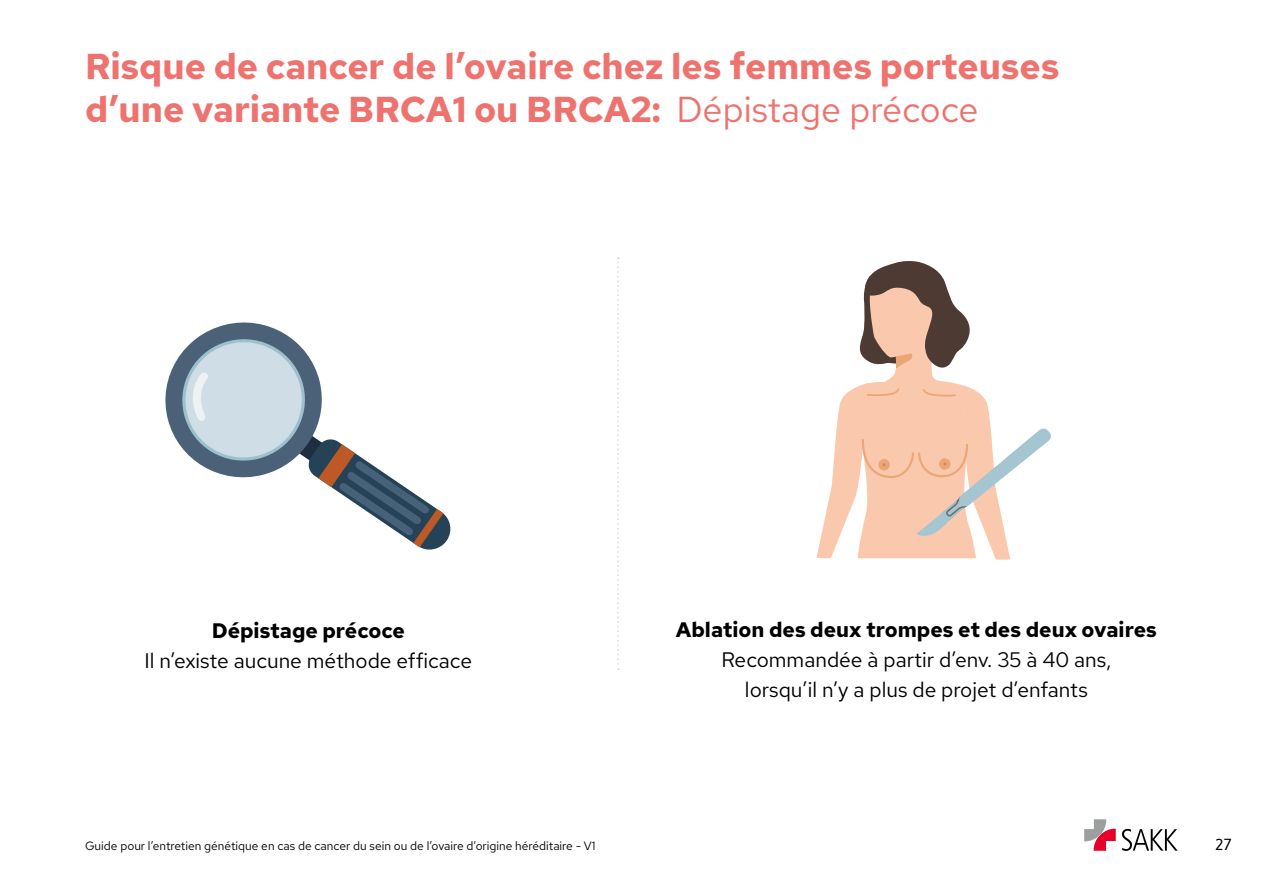
<style>
.page{position:relative;width:1263px;height:893px;background:#fff}
.page>*{position:absolute;margin:0;border:0;box-sizing:border-box;transform-origin:0 0}
.t1{font:700 36px/43.2px "Red Hat Text";color:#ee726e}
.t2{font:21px/30px "Red Hat Text";color:#000;text-align:center}
.t3{font:700 21px "Red Hat Text";color:#000}
.t4{font:18px "Jaldi";color:#000}
.t5{font:12px "Red Hat Text";color:#000}
.s1{font-weight:400}
</style>
<div class="page">
<svg style="left:165px;top:322px;width:286px;height:228px"></svg>
<svg style="left:1084px;top:819px;width:32px;height:32px"></svg>
<svg style="left:1122px;top:829px;width:56px;height:22px"></svg>
<svg style="left:617px;top:257px;width:2px;height:413px"></svg>
<svg style="left:816px;top:261px;width:235px;height:299px"></svg>
<h1 class="t1" style="left:85px;top:45px;width:976px">Risque de cancer de l’ovaire chez les femmes porteuses d’une variante BRCA1 ou BRCA2: <span class="s1">Dépistage précoce</span></h1>
<p class="t3" style="left:212px;top:617px;width:195px">Dépistage précoce</p>
<p class="t2" style="left:145px;top:645px;width:329px">Il n’existe aucune méthode efficace</p>
<p class="t3" style="left:676px;top:616px;width:482px">Ablation des deux trompes et des deux ovaires</p>
<p class="t2" style="left:721px;top:644px;width:391px">Recommandée à partir d’env. 35 à 40 ans, lorsqu’il n’y a plus de projet d’enfants</p>
<p class="t5" style="left:85px;top:838px;width:512px">Guide pour l’entretien génétique en cas de cancer du sein ou de l’ovaire d’origine héréditaire - V1</p>
<p class="t4" style="left:1215px;top:830px;width:18px">27</p>
</div>
